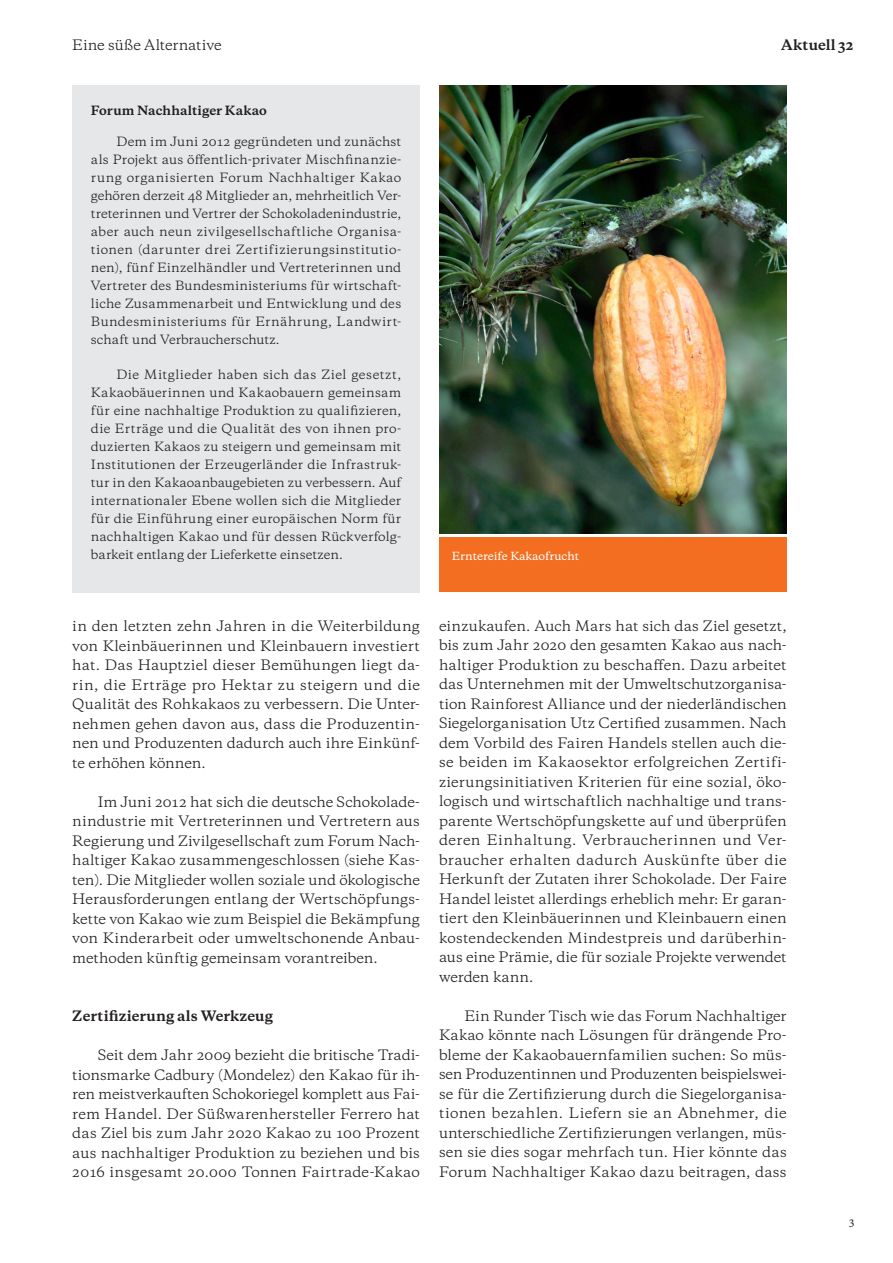
<style>
.page{position:relative;width:893px;height:1263px;background:#fff}
.page>*{position:absolute;margin:0;border:0;box-sizing:border-box;transform-origin:0 0}
.t1{font:13.5px/19.5px "Galaxie Copernicus";letter-spacing:.005em;color:#231f20;text-align:justify}
.t2{font:700 13.5px "Galaxie Copernicus";letter-spacing:.01em;color:#231f20}
.t3{font:12px/18px "Galaxie Copernicus";letter-spacing:.005em;color:#231f20;text-align:justify}
.t4{font:700 12px "Galaxie Copernicus";letter-spacing:.01em;color:#231f20}
.t5{font:12px "Minion Pro";color:#231f20}
.t6{font:500 10.5px "Galaxie Copernicus";color:#fff}
</style>
<div class="page">
<div style="left:72px;top:85px;width:348px;height:507px;background:#e6e7e9"></div>
<img style="left:439px;top:86px;width:348px;height:448px">
<div style="left:439px;top:538px;width:348px;height:54px;background:#f36e21"></div>
<p class="t1" style="left:72px;top:35px;width:151px">Eine süße Alternative</p>
<p class="t2" style="left:781px;top:36px;width:74px">Aktuell 32</p>
<p class="t4" style="left:91px;top:102px;width:178px">Forum Nachhaltiger Kakao</p>
<p class="t3" style="left:91px;top:132px;width:312px;text-indent:26px">Dem im Juni 2012 gegründeten und zunächst als Projekt aus öffentlich-privater Mischfinanzie&shy;rung organisierten Forum Nachhaltiger Kakao gehören derzeit 48 Mitglieder an, mehrheitlich Ver&shy;treterinnen und Vertrer der Schokoladenindustrie, aber auch neun zivilgesellschaftliche Organisa&shy;tionen (darunter drei Zertifizierungsinstitutio&shy;nen), fünf Einzelhändler und Vertreterinnen und Vertreter des Bundesministeriums für wirtschaft&shy;liche Zusammenarbeit und Entwicklung und des Bundesministeriums für Ernährung, Landwirt&shy;schaft und Verbraucherschutz.</p>
<p class="t3" style="left:91px;top:365px;width:312px;text-indent:26px">Die Mitglieder haben sich das Ziel gesetzt, Kakaobäuerinnen und Kakaobauern gemeinsam für eine nachhaltige Produktion zu qualifizieren, die Erträge und die Qualität des von ihnen pro&shy;duzierten Kakaos zu steigern und gemeinsam mit Institutionen der Erzeugerländer die Infrastruk&shy;tur in den Kakaoanbaugebieten zu verbessern. Auf internationaler Ebene wollen sich die Mitglieder für die Einführung einer europäischen Norm für nachhaltigen Kakao und für dessen Rückverfolg&shy;barkeit entlang der Lieferkette einsetzen.</p>
<p class="t6" style="left:452px;top:549px;width:129px">Erntereife Kakaofrucht</p>
<p class="t1" style="left:72px;top:616px;width:349px">in den letzten zehn Jahren in die Weiterbildung von Kleinbäuerinnen und Kleinbauern investiert hat. Das Hauptziel dieser Bemühungen liegt da&shy;rin, die Erträge pro Hektar zu steigern und die Qualität des Rohkakaos zu verbessern. Die Unter&shy;nehmen gehen davon aus, dass die Produzentin&shy;nen und Produzenten dadurch auch ihre Einkünf&shy;te erhöhen können.</p>
<p class="t1" style="left:72px;top:792px;width:349px;text-indent:26px">Im Juni 2012 hat sich die deutsche Schokolade&shy;nindustrie mit Vertreterinnen und Vertretern aus Regierung und Zivilgesellschaft zum Forum Nach&shy;haltiger Kakao zusammengeschlossen (siehe Kas&shy;ten). Die Mitglieder wollen soziale und ökologische Herausforderungen entlang der Wertschöpfungs&shy;kette von Kakao wie zum Beispiel die Bekämpfung von Kinderarbeit oder umweltschonende Anbau&shy;methoden künftig gemeinsam vorantreiben.</p>
<p class="t2" style="left:72px;top:1007px;width:202px">Zertifizierung als Werkzeug</p>
<p class="t1" style="left:72px;top:1045px;width:349px;text-indent:26px">Seit dem Jahr 2009 bezieht die britische Tradi&shy;tionsmarke Cadbury (Mondelez) den Kakao für ih&shy;ren meistverkauften Schokoriegel komplett aus Fai&shy;rem Handel. Der Süßwarenhersteller Ferrero hat das Ziel bis zum Jahr 2020 Kakao zu 100 Prozent aus nachhaltiger Produktion zu beziehen und bis 2016 insgesamt 20.000 Tonnen Fairtrade-Kakao</p>
<p class="t1" style="left:439px;top:616px;width:349px">einzukaufen. Auch Mars hat sich das Ziel gesetzt, bis zum Jahr 2020 den gesamten Kakao aus nach&shy;haltiger Produktion zu beschaffen. Dazu arbeitet das Unternehmen mit der Umweltschutzorganisa&shy;tion Rainforest Alliance und der niederländischen Siegelorganisation Utz Certified zusammen. Nach dem Vorbild des Fairen Handels stellen auch die&shy;se beiden im Kakaosektor erfolgreichen Zertifi&shy;zierungsinitiativen Kriterien für eine sozial, öko&shy;logisch und wirtschaftlich nachhaltige und trans&shy;parente Wertschöpfungskette auf und überprüfen deren Einhaltung. Verbraucherinnen und Ver&shy;braucher erhalten dadurch Auskünfte über die Herkunft der Zutaten ihrer Schokolade. Der Faire Handel leistet allerdings erheblich mehr: Er garan&shy;tiert den Kleinbäuerinnen und Kleinbauern einen kostendeckenden Mindestpreis und darüberhin&shy;aus eine Prämie, die für soziale Projekte verwendet werden kann.</p>
<p class="t1" style="left:439px;top:1006px;width:349px;text-indent:26px">Ein Runder Tisch wie das Forum Nachhaltiger Kakao könnte nach Lösungen für drängende Pro&shy;bleme der Kakaobauernfamilien suchen: So müs&shy;sen Produzentinnen und Produzenten beispielswei&shy;se für die Zertifizierung durch die Siegelorganisa&shy;tionen bezahlen. Liefern sie an Abnehmer, die unterschiedliche Zertifizierungen verlangen, müs&shy;sen sie dies sogar mehrfach tun. Hier könnte das Forum Nachhaltiger Kakao dazu beitragen, dass</p>
<p class="t5" style="left:849px;top:1215px;width:7px">3</p>
</div>
